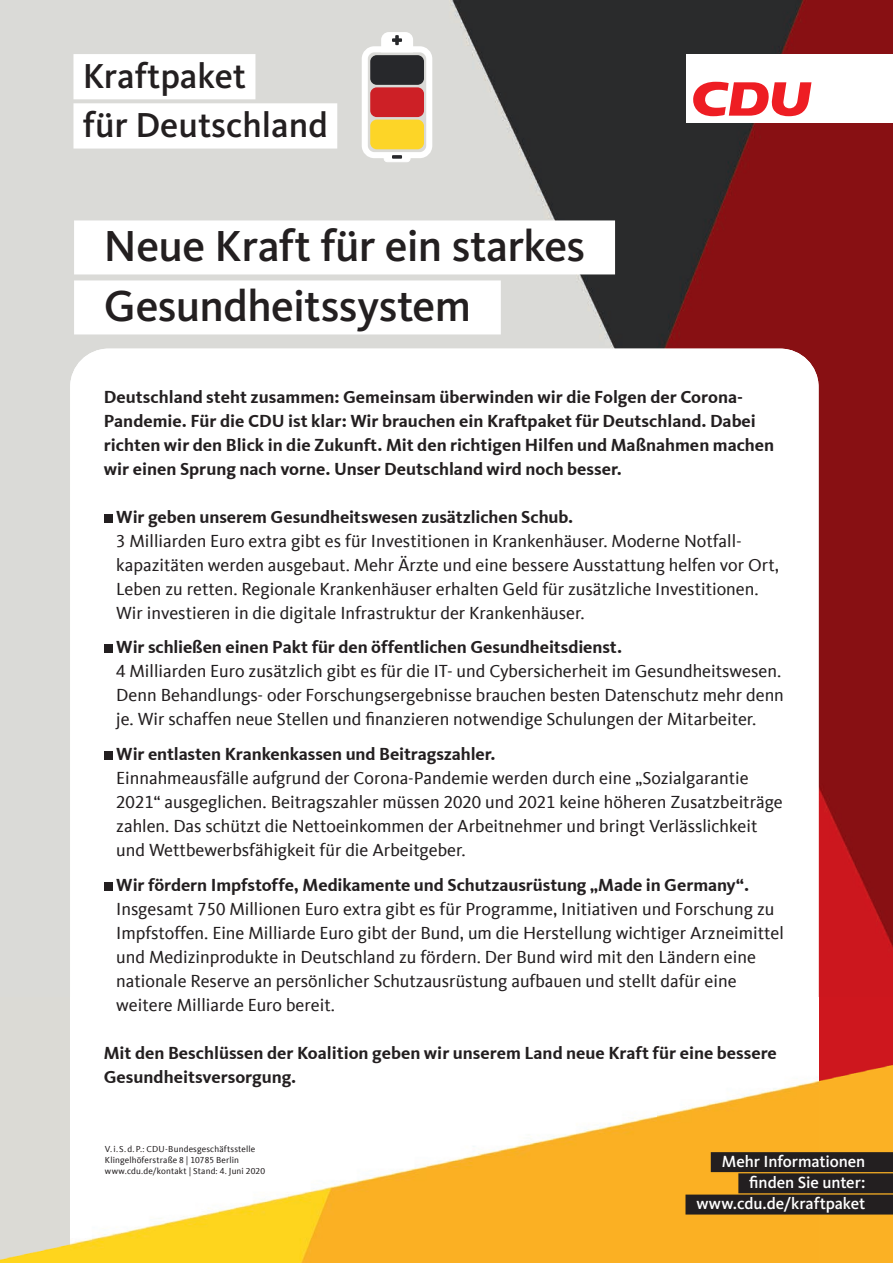
<style>
.page{position:relative;width:893px;height:1263px;background:#fff}
.page>*{position:absolute;margin:0;border:0;box-sizing:border-box;transform-origin:0 0}
.t1{font:500 45px/60px "CDU Kievit Tab";letter-spacing:-.015em;color:#231f20}
.t2{font:500 36px/49.2px "CDU Kievit";color:#231f20}
.t3{font:18px/24px "CDU Kievit Tab";color:#231f20}
.t4{font:700 18px/24px "CDU Kievit Tab";color:#231f20}
.t5{font:500 16.8px/21.1px "CDU Kievit Tab";letter-spacing:-.005em;color:#fff;text-align:right}
.t6{font:9px/10.8px "CDU Kievit Tab";letter-spacing:.015em;color:#231f20}
</style>
<div class="page">
<img style="left:0;top:0;width:893px;height:997px">
<div style="left:686px;top:54px;width:207px;height:69px;background:#fff"></div>
<svg style="left:693px;top:82px;width:118px;height:34px"></svg>
<div style="left:74px;top:220px;width:541px;height:54px;background:#fff"></div>
<div style="left:74px;top:280px;width:427px;height:54px;background:#fff"></div>
<svg style="left:70px;top:349px;width:749px;height:648px"></svg>
<img style="left:0;top:997px;width:893px;height:266px">
<div style="left:104px;top:514px;width:8px;height:9px;background:#231f20"></div>
<div style="left:104px;top:645px;width:8px;height:8px;background:#231f20"></div>
<div style="left:104px;top:751px;width:8px;height:9px;background:#231f20"></div>
<div style="left:104px;top:882px;width:8px;height:8px;background:#231f20"></div>
<div style="left:73px;top:54px;width:182px;height:45px;background:#fff"></div>
<div style="left:73px;top:103px;width:264px;height:46px;background:#fff"></div>
<div style="left:362px;top:46px;width:70px;height:112px;border:6px solid #fff;border-radius:10px"></div>
<div style="left:370px;top:55px;width:54px;height:30px;background:#27282b;border-radius:7px"></div>
<div style="left:370px;top:87px;width:54px;height:30px;background:#cd2026;border-radius:7px"></div>
<div style="left:370px;top:120px;width:54px;height:29px;background:#fdd527;border-radius:7px"></div>
<svg style="left:378px;top:29px;width:38px;height:26px"></svg>
<svg style="left:384px;top:155px;width:26px;height:7px"></svg>
<svg style="left:392px;top:155px;width:10px;height:4px"></svg>
<div style="left:711px;top:1152px;width:182px;height:20px;background:#231f20"></div>
<div style="left:738px;top:1173px;width:155px;height:20px;background:#231f20"></div>
<div style="left:685px;top:1194px;width:208px;height:20px;background:#231f20"></div>
<h2 class="t2" style="left:83px;top:52px;width:247px">Kraftpaket<br>für Deutschland</h2>
<h1 class="t1" style="left:104px;top:217px;width:483px">Neue Kraft für ein starkes<br>Gesundheitssystem</h1>
<p class="t4" style="left:104px;top:384px;width:672px">Deutschland steht zusammen: Gemeinsam überwinden wir die Folgen der Corona-Pandemie. Für die CDU ist klar: Wir brauchen ein Kraftpaket für Deutschland. Dabei richten wir den Blick in die Zukunft. Mit den richtigen Hilfen und Maßnahmen machen wir einen Sprung nach vorne. Unser Deutschland wird noch besser.</p>
<p class="t4" style="left:116px;top:504px;width:459px">Wir geben unserem Gesundheitswesen zusätzlichen Schub.</p>
<p class="t3" style="left:116px;top:529px;width:664px">3 Milliarden Euro extra gibt es für Investitionen in Krankenhäuser. Moderne Notfall&shy;kapazitäten werden ausgebaut. Mehr Ärzte und eine bessere Ausstattung helfen vor Ort, Leben zu retten. Regionale Krankenhäuser erhalten Geld für zusätzliche Investitionen.<br>Wir investieren in die digitale Infrastruktur der Krankenhäuser.</p>
<p class="t4" style="left:116px;top:635px;width:507px">Wir schließen einen Pakt für den öffentlichen Gesundheitsdienst.</p>
<p class="t3" style="left:116px;top:659px;width:669px">4 Milliarden Euro zusätzlich gibt es für die IT- und Cybersicherheit im Gesundheitswesen.<br>Denn Behandlungs- oder Forschungsergebnisse brauchen besten Datenschutz mehr denn je. Wir schaffen neue Stellen und finanzieren notwendige Schulungen der Mitarbeiter.</p>
<p class="t4" style="left:116px;top:742px;width:381px">Wir entlasten Krankenkassen und Beitragszahler.</p>
<p class="t3" style="left:116px;top:766px;width:668px">Einnahmeausfälle aufgrund der Corona-Pandemie werden durch eine „Sozialgarantie 2021“ ausgeglichen. Beitragszahler müssen 2020 und 2021 keine höheren Zusatzbeiträge zahlen. Das schützt die Nettoeinkommen der Arbeitnehmer und bringt Verlässlichkeit und Wettbewerbsfähigkeit für die Arbeitgeber.</p>
<p class="t4" style="left:116px;top:872px;width:634px">Wir fördern Impfstoffe, Medikamente und Schutzausrüstung „Made in Germany“.</p>
<p class="t3" style="left:116px;top:897px;width:669px">Insgesamt 750 Millionen Euro extra gibt es für Programme, Initiativen und Forschung zu Impfstoffen. Eine Milliarde Euro gibt der Bund, um die Herstellung wichtiger Arzneimittel und Medizinprodukte in Deutschland zu fördern. Der Bund wird mit den Ländern eine nationale Reserve an persönlicher Schutzausrüstung aufbauen und stellt dafür eine weitere Milliarde Euro bereit.</p>
<p class="t4" style="left:104px;top:1040px;width:674px">Mit den Beschlüssen der Koalition geben wir unserem Land neue Kraft für eine bessere<br>Gesundheitsversorgung.</p>
<p class="t6" style="left:105px;top:1144px;width:162px">V. i. S. d. P.: CDU-Bundesgeschäftsstelle<br>Klingelhöferstraße 8 | 10785 Berlin www.cdu.de/kontakt | Stand: 4. Juni 2020</p>
<p class="t5" style="left:696px;top:1150px;width:170px">Mehr Informationen finden Sie unter: www.cdu.de/kraftpaket</p>
</div>
